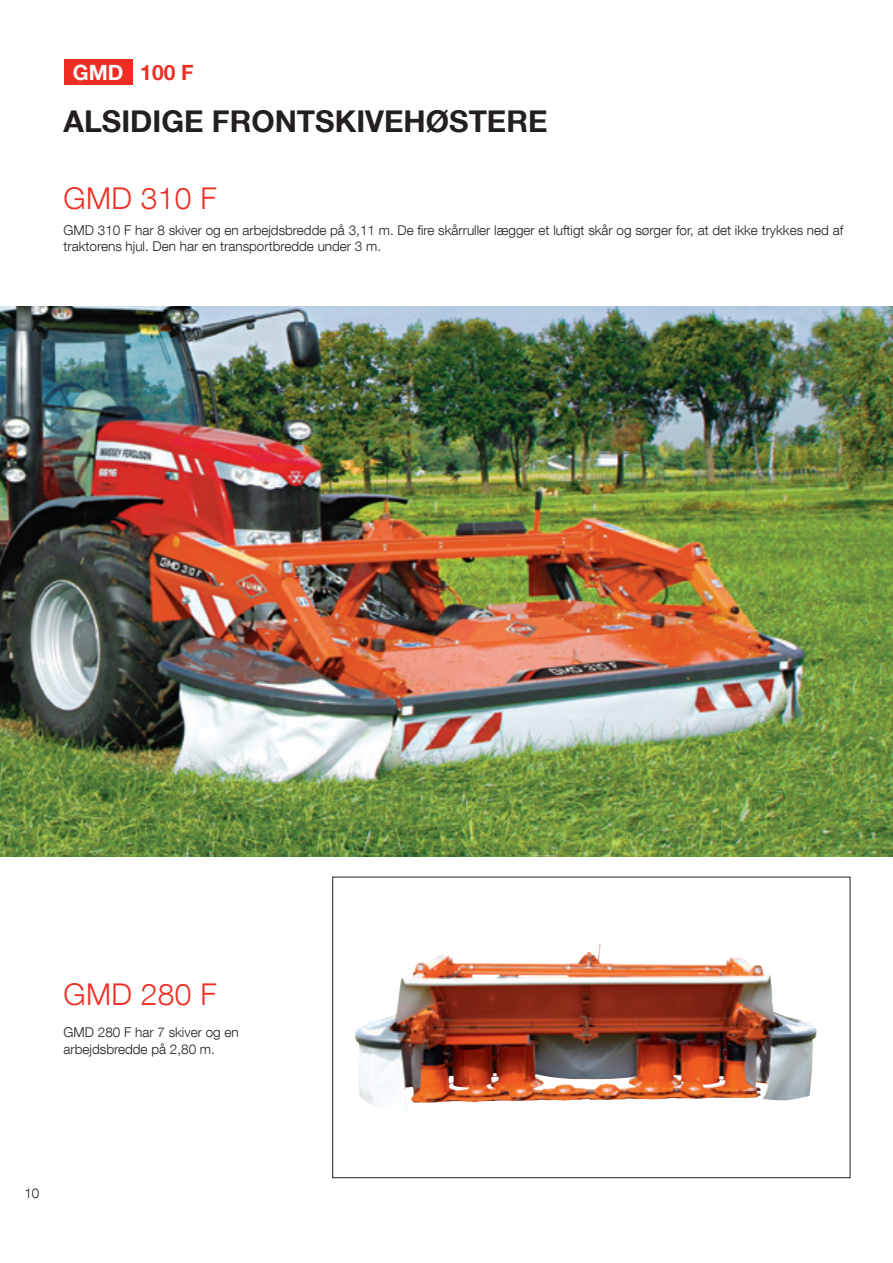
<style>
.page{position:relative;width:893px;height:1263px;background:#fff}
.page>*{position:absolute;margin:0;border:0;box-sizing:border-box;transform-origin:0 0}
.t1{font:700 30px "Helvetica Neue LT Com";color:#231f20}
.t2{font:300 30px "Helvetica Neue LT Com";letter-spacing:.01em;color:#ee2e25}
.t3{font:700 21px "Helvetica Neue LT Com";color:#ee2e25}
.t4{font:300 13.5px/16.2px "Helvetica Neue LT Com";color:#231f20}
.s1{color:#fff}
</style>
<div class="page">
<img style="left:0;top:306px;width:893px;height:550px">
<img style="left:355px;top:946px;width:462px;height:165px">
<div style="left:332px;top:877px;width:518px;height:301px;border:1px solid #231f20"></div>
<div style="left:64px;top:60px;width:69px;height:25px;background:#ee2e25"></div>
<h2 class="t3" style="left:73px;top:59px;width:122px"><span class="s1">GMD</span> 100 F</h2>
<h1 class="t1" style="left:64px;top:102px;width:485px">ALSIDIGE FRONTSKIVEHØSTERE</h1>
<h1 class="t2" style="left:64px;top:180px;width:155px">GMD 310 F</h1>
<p class="t4" style="left:64px;top:222px;width:781px">GMD 310 F har 8 skiver og en arbejdsbredde på 3,11 m. De fire skårruller lægger et luftigt skår og sørger for, at det ikke trykkes ned af traktorens hjul. Den har en transportbredde under 3 m.</p>
<h1 class="t2" style="left:64px;top:976px;width:155px">GMD 280 F</h1>
<p class="t4" style="left:64px;top:1024px;width:177px">GMD 280 F har 7 skiver og en arbejdsbredde på 2,80 m.</p>
<p class="t4" style="left:25px;top:1185px;width:16px">10</p>
</div>
